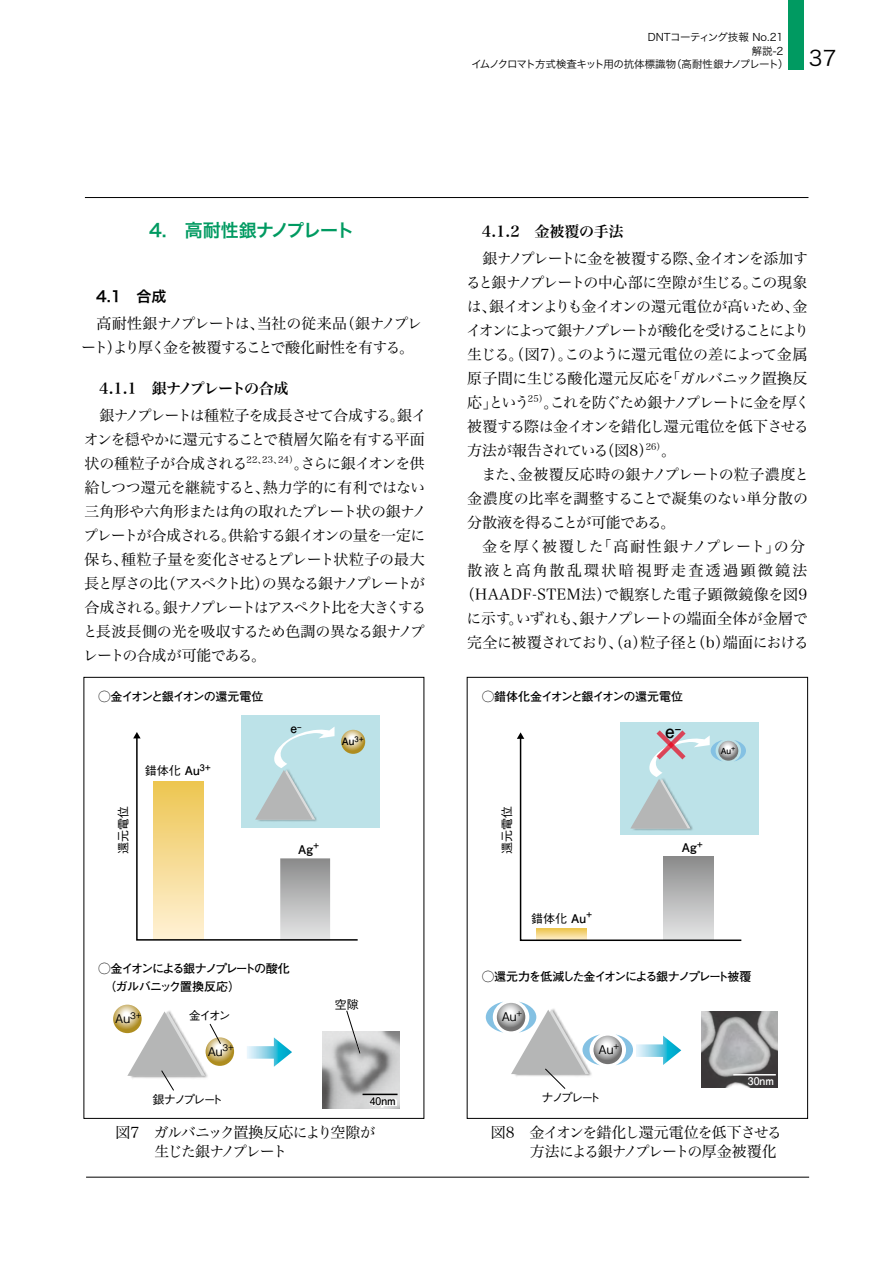
<style>
.page{position:relative;width:893px;height:1263px;background:#fff}
.page>*{position:absolute;margin:0;border:0;box-sizing:border-box;transform-origin:0 0}
.t1{font:21px "Hira Kaku Pro W3";color:#000}
.t2{font:18px "Hira Kaku Pro W6";letter-spacing:-.05em;color:#009a61}
.t3{font:700 17.25px "Futo Go B101 Pro";color:#000}
.t4{font:15px/24px "Hira Min Pro N W3";letter-spacing:-.05em;color:#000}
.t5{font:15px/24px "Hira Min Pro N W3";letter-spacing:.02em;color:#000;text-align:right}
.t6{font:15px/19.5px "Hira Min Pro N W3";letter-spacing:-.095em;color:#000}
.t7{font:15px "Hira Min Pro W6";letter-spacing:-.085em;color:#000}
.t8{font:15px "Hira Min Pro W6";letter-spacing:-.03em;color:#000}
.t9{font:15px "Hira Kaku Pro W6";color:#000}
.t10{font:700 12px/18px "Futo Go B101 Pro";letter-spacing:-.095em;color:#000}
.t11{font:500 12px "Gothic BBB Pro";color:#000}
.t12{font:700 12px "Futo Go B101 Pro";letter-spacing:-.12em;color:#000}
.t13{font:500 12px "Gothic BBB Pro";letter-spacing:-.155em;color:#000}
.t14{font:10.5px "Hira Kaku Pro W3";letter-spacing:-.065em;color:#000}
.t15{font:10.5px "Hira Kaku Pro W3";letter-spacing:-.02em;color:#000}
.t16{font:700 10.5px "Futo Go B101 Pro";letter-spacing:-.085em;color:#000}
.t17{font:10.5px "Hira Kaku Pro W3";letter-spacing:-.04em;color:#000}
.t18{font:700 10.5px "Futo Go B101 Pro";color:#fff}
.t19{font:700 10.2px "Futo Go B101 Pro";color:#000}
.t20{font:700 8.4px "Futo Go B101 Pro";color:#000}
.s1{font-family:"Futo Go B101 Pro";font-weight:700}
</style>
<div class="page">
<div style="left:788px;top:0;width:16px;height:70px;background:#009a61"></div>
<hr style="left:86px;top:1177px;width:723px;height:1px;background:#000">
<hr style="left:85px;top:197px;width:723px;height:1px;background:#000">
<img style="left:323px;top:1032px;width:76px;height:76px">
<hr style="left:363px;top:1094px;width:35px;height:1px;background:#000">
<svg style="left:368px;top:1094px;width:30px;height:14px"></svg>
<div style="left:241px;top:715px;width:139px;height:113px;background:#bce2e8"></div>
<svg style="left:113px;top:1005px;width:29px;height:28px"></svg>
<svg style="left:206px;top:1037px;width:28px;height:29px"></svg>
<svg style="left:247px;top:1037px;width:45px;height:30px"></svg>
<svg style="left:127px;top:1011px;width:95px;height:80px"></svg>
<svg style="left:135px;top:738px;width:223px;height:203px"></svg>
<svg style="left:133px;top:732px;width:8px;height:6px"></svg>
<svg style="left:341px;top:730px;width:24px;height:24px"></svg>
<svg style="left:255px;top:727px;width:80px;height:93px"></svg>
<div style="left:620px;top:723px;width:139px;height:112px;background:#bce2e8"></div>
<svg style="left:486px;top:1002px;width:195px;height:87px"></svg>
<svg style="left:519px;top:738px;width:223px;height:203px"></svg>
<svg style="left:517px;top:732px;width:7px;height:7px"></svg>
<svg style="left:630px;top:730px;width:116px;height:98px"></svg>
<div style="left:467px;top:677px;width:341px;height:441px;border:1px solid #000"></div>
<img style="left:701px;top:1012px;width:77px;height:76px">
<svg style="left:346px;top:1010px;width:15px;height:44px"></svg>
<hr style="left:733px;top:1074px;width:43px;height:1px;background:#fff">
<p class="t15" style="left:648px;top:28px;width:137px">DNTコーティング技報 No.21</p>
<p class="t17" style="left:752px;top:41px;width:33px">解説-2</p>
<p class="t14" style="left:471px;top:55px;width:319px">イムノクロマト方式検査キット用の抗体標識物（高耐性銀ナノプレート）</p>
<h1 class="t1" style="left:809px;top:39px;width:29px">37</h1>
<p class="t2" style="left:149px;top:214px;width:207px">4.　高耐性銀ナノプレート</p>
<p class="t9" style="left:81px;top:283px;width:87px">　4.1　合成</p>
<p class="t4" style="left:81px;top:310px;width:343px;text-indent:15px">高耐性銀ナノプレートは、当社の従来品（銀ナノプレート）より厚く金を被覆することで酸化耐性を有する。</p>
<p class="t7" style="left:100px;top:375px;width:191px">4.1.1　銀ナノプレートの合成</p>
<p class="t4" style="left:83px;top:402px;width:346px;text-indent:17px">銀ナノプレートは種粒子を成長させて合成する。銀イオンを穏やかに還元することで積層欠陥を有する平面状の種粒子が合成される<sup>22、23、24）</sup>。さらに銀イオンを供給しつつ還元を継続すると、熱力学的に有利ではない三角形や六角形または角の取れたプレート状の銀ナノプレートが合成される。供給する銀イオンの量を一定に保ち、種粒子量を変化させるとプレート状粒子の最大長と厚さの比（アスペクト比）の異なる銀ナノプレートが合成される。銀ナノプレートはアスペクト比を大きくすると長波長側の光を吸収するため色調の異なる銀ナノプレートの合成が可能である。</p>
<p class="t10" style="left:98px;top:686px;width:167px">◯金イオンと銀イオンの還元電位</p>
<p class="t11" style="left:114px;top:854px;width:49px;rotate:-90deg">還元電位</p>
<p class="t11" style="left:145px;top:761px;width:68px">錯体化 <span class="s1">Au</span><sup>3+</sup></p>
<p class="t10" style="left:290px;top:718px;width:13px">e<sup>‒</sup></p>
<p class="t19" style="left:342px;top:733px;width:24px">Au<sup>3+</sup></p>
<p class="t10" style="left:298px;top:839px;width:23px">Ag<sup>+</sup></p>
<p class="t10" style="left:98px;top:957px;width:193px">◯金イオンによる銀ナノプレートの酸化　（ガルバニック置換反応）</p>
<p class="t11" style="left:115px;top:1009px;width:28px">Au<sup>3+</sup></p>
<p class="t11" style="left:189px;top:1006px;width:43px">金イオン</p>
<p class="t11" style="left:208px;top:1042px;width:28px">Au<sup>3+</sup></p>
<p class="t13" style="left:152px;top:1090px;width:72px">銀ナノプレート</p>
<p class="t11" style="left:335px;top:994px;width:25px">空隙</p>
<p class="t16" style="left:370px;top:1093px;width:28px">40μnm</p>
<p class="t6" style="left:155px;top:1121px;width:222px;text-indent:-39px">図7　ガルバニック置換反応により空隙が生じた銀ナノプレート</p>
<p class="t8" style="left:482px;top:218px;width:143px">4.1.2　金被覆の手法</p>
<p class="t4" style="left:466px;top:245px;width:346px;text-indent:17px">銀ナノプレートに金を被覆する際、金イオンを添加すると銀ナノプレートの中心部に空隙が生じる。この現象は、銀イオンよりも金イオンの還元電位が高いため、金イオンによって銀ナノプレートが酸化を受けることにより生じる。（図7）。このように還元電位の差によって金属原子間に生じる酸化還元反応を「ガルバニック置換反応」という<sup>25）</sup>。これを防ぐため銀ナノプレートに金を厚く被覆する際は金イオンを錯化し還元電位を低下させる方法が報告されている（図8）<sup>26）</sup>。<br>　また、金被覆反応時の銀ナノプレートの粒子濃度と金濃度の比率を調整することで凝集のない単分散の分散液を得ることが可能である。</p>
<p class="t5" style="left:460px;top:533px;width:351px">金を厚く被覆した「高耐性銀ナノプレート」の分<br>散液と高角散乱環状暗視野走査透過顕微鏡法（HAADF-STEM法）で観察した電子顕微鏡像を図9に示す。いずれも、銀ナノプレートの端面全体が金層で完全に被覆されており、（a）粒子径と（b）端面における</p>
<p class="t10" style="left:482px;top:686px;width:203px">◯錯体化金イオンと銀イオンの還元電位</p>
<p class="t11" style="left:497px;top:854px;width:49px;rotate:-90deg">還元電位</p>
<p class="t11" style="left:531px;top:909px;width:63px">錯体化 <span class="s1">Au</span><sup>+</sup></p>
<p class="t3" style="left:665px;top:717px;width:18px">e<sup>‒</sup></p>
<p class="t20" style="left:721px;top:744px;width:16px">Au<sup>+</sup></p>
<p class="t10" style="left:682px;top:837px;width:23px">Ag<sup>+</sup></p>
<p class="t12" style="left:482px;top:967px;width:271px">◯還元力を低減した金イオンによる銀ナノプレート被覆</p>
<p class="t11" style="left:502px;top:1007px;width:22px">Au<sup>+</sup></p>
<p class="t11" style="left:598px;top:1040px;width:22px">Au<sup>+</sup></p>
<p class="t11" style="left:542px;top:1088px;width:60px">ナノプレート</p>
<p class="t18" style="left:748px;top:1073px;width:28px">30nm</p>
<p class="t4" style="left:530px;top:1121px;width:254px;line-height:19.5px;text-indent:-39px">図8　金イオンを錯化し還元電位を低下させる方法による銀ナノプレートの厚金被覆化</p>
</div>
